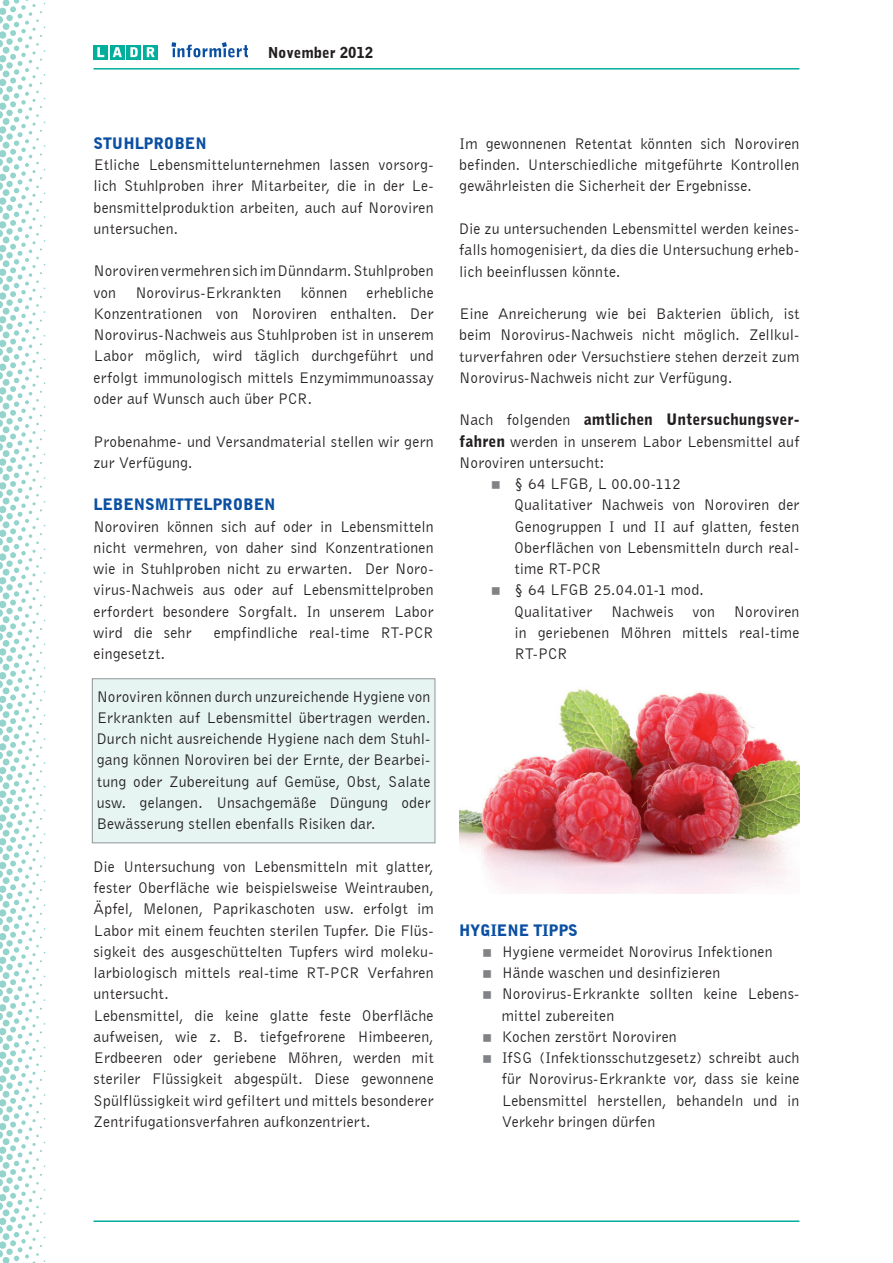
<style>
.page{position:relative;width:893px;height:1263px;background:#fff}
.page>*{position:absolute;margin:0;border:0;box-sizing:border-box;transform-origin:0 0}
.t1{font:15.75px/21.3px "Bell Gothic BT";letter-spacing:.01em;color:#231f20;text-align:justify}
.t2{font:900 15.75px "Bell Gothic BT";color:#0a4fa2}
.t3{font:900 15.75px "Bell Gothic BT";letter-spacing:-.005em;color:#231f20}
.t4{font:900 15px "Bell Gothic BT";color:#231f20}
.s1{font-weight:400}
.s2{font-weight:900}
</style>
<div class="page">
<svg style="left:171px;top:42px;width:77px;height:15px"></svg>
<div style="left:94px;top:45px;width:14px;height:14px;background:#00ae9b"></div>
<div style="left:110px;top:45px;width:14px;height:14px;background:#00ae9b"></div>
<div style="left:127px;top:45px;width:14px;height:14px;background:#00ae9b"></div>
<svg style="left:143px;top:45px;width:15px;height:14px"></svg>
<svg style="left:113px;top:47px;width:9px;height:10px"></svg>
<svg style="left:97px;top:47px;width:7px;height:10px"></svg>
<svg style="left:130px;top:47px;width:8px;height:10px"></svg>
<svg style="left:147px;top:47px;width:8px;height:10px"></svg>
<hr style="left:94px;top:1220px;width:705px;height:2px;background:#00ae9b">
<hr style="left:94px;top:68px;width:705px;height:2px;background:#00ae9b">
<svg style="left:0;top:0;width:45px;height:1263px"></svg>
<img style="left:459px;top:689px;width:340px;height:204px">
<div style="left:92px;top:679px;width:343px;height:164px;background:#e6f4f2"></div>
<div style="left:92px;top:678px;width:343px;height:165px;border:1px solid #939598"></div>
<p class="t4" style="left:268px;top:43px;width:107px">November 2012</p>
<p class="t2" style="left:94px;top:133px;width:115px">STUHLPROBEN</p>
<p class="t1" style="left:94px;top:154px;width:342px">Etliche Lebensmittelunternehmen lassen vorsorg&shy;lich Stuhlproben ihrer Mitarbeiter, die in der Le&shy;bensmittelproduktion arbeiten, auch auf Noroviren untersuchen.</p>
<p class="t1" style="left:94px;top:260px;width:342px">Noroviren vermehren sich im Dünndarm. Stuhlproben von Norovirus-Erkrankten können erhebliche Konzentrationen von Noroviren enthalten. Der Norovirus-Nachweis aus Stuhlproben ist in unserem Labor möglich, wird täglich durchgeführt und erfolgt immunologisch mittels Enzymimmunoassay oder auf Wunsch auch über PCR.</p>
<p class="t1" style="left:94px;top:430px;width:342px">Probenahme- und Versandmaterial stellen wir gern zur Verfügung.</p>
<p class="t2" style="left:94px;top:495px;width:183px">LEBENSMITTELPROBEN</p>
<p class="t1" style="left:94px;top:515px;width:342px">Noroviren können sich auf oder in Lebensmitteln nicht vermehren, von daher sind Konzentrationen wie in Stuhlproben nicht zu erwarten. Der Noro&shy;virus-Nachweis aus oder auf Lebensmittelproben erfordert besondere Sorgfalt. In unserem Labor wird die sehr</p>
<p class="t1" style="left:214px;top:622px;width:221px">empfindliche real-time RT-PCR</p>
<p class="t1" style="left:94px;top:643px;width:73px">eingesetzt.</p>
<p class="t1" style="left:97px;top:685px;width:335px">Noroviren können durch unzureichende Hygiene von Erkrankten auf Lebensmittel übertragen werden.<br>Durch nicht ausreichende Hygiene nach dem Stuhl&shy;gang können Noroviren bei der Ernte, der Bearbei&shy;tung oder Zubereitung auf Gemüse, Obst, Salate usw. gelangen. Unsachgemäße Düngung oder Bewässerung stellen ebenfalls Risiken dar.</p>
<p class="t1" style="left:94px;top:855px;width:342px;text-align:left">Die Untersuchung von Lebensmitteln mit glatter, fester Oberfläche wie beispielsweise Weintrauben, Äpfel, Melonen, Paprikaschoten usw. erfolgt im Labor mit einem feuchten sterilen Tupfer. Die Flüs&shy;sigkeit des ausgeschüttelten Tupfers wird moleku&shy;larbiologisch mittels real-time RT-PCR Verfahren untersucht.<br>Lebensmittel, die keine glatte feste Oberfläche aufweisen, wie z. B. tiefgefrorene Himbeeren, Erdbeeren oder geriebene Möhren, werden mit steriler Flüssigkeit abgespült. Diese gewonnene Spülflüssigkeit wird gefiltert und mittels besonderer Zentrifugationsverfahren aufkonzentriert.</p>
<p class="t1" style="left:459px;top:133px;width:342px">Im gewonnenen Retentat könnten sich Noroviren befinden. Unterschiedliche mitgeführte Kontrollen gewährleisten die Sicherheit der Ergebnisse.</p>
<p class="t1" style="left:459px;top:218px;width:342px">Die zu untersuchenden Lebensmittel werden keines&shy;falls homogenisiert, da dies die Untersuchung erheb&shy;lich beeinflussen könnte.</p>
<p class="t1" style="left:459px;top:303px;width:342px">Eine Anreicherung wie bei Bakterien üblich, ist beim Norovirus-Nachweis nicht möglich. Zellkul&shy;turverfahren oder Versuchstiere stehen derzeit zum Norovirus-Nachweis nicht zur Verfügung.</p>
<p class="t3" style="left:459px;top:410px;width:342px"><span class="s1">Nach folgenden</span> amtlichen Untersuchungsver-</p>
<p class="t1" style="left:459px;top:430px;width:342px"><span class="s2">fahren</span> werden in unserem Labor Lebensmittel auf</p>
<p class="t1" style="left:459px;top:452px;width:147px">Noroviren untersucht:</p>
<p class="t1" style="left:514px;top:473px;width:168px">§ 64 LFGB, L 00.00-112</p>
<p class="t1" style="left:514px;top:494px;width:286px">Qualitativer Nachweis von Noroviren der</p>
<p class="t1" style="left:514px;top:515px;width:286px">Genogruppen I und II auf glatten, festen</p>
<p class="t1" style="left:514px;top:536px;width:286px">Oberflächen von Lebensmitteln durch real-</p>
<p class="t1" style="left:514px;top:558px;width:88px">time RT-PCR</p>
<p class="t1" style="left:514px;top:579px;width:191px">§ 64 LFGB 25.04.01-1 mod.</p>
<p class="t1" style="left:514px;top:600px;width:286px">Qualitativer Nachweis von Noroviren</p>
<p class="t1" style="left:514px;top:622px;width:286px">in geriebenen Möhren mittels real-time</p>
<p class="t1" style="left:514px;top:643px;width:55px">RT-PCR</p>
<p class="t2" style="left:459px;top:920px;width:120px">HYGIENE TIPPS</p>
<p class="t1" style="left:502px;top:940px;width:299px;text-align:left">Hygiene vermeidet Norovirus Infektionen Hände waschen und desinfizieren Norovirus-Erkrankte sollten keine Lebens&shy;mittel zubereiten<br>Kochen zerstört Noroviren<br>IfSG (Infektionsschutzgesetz) schreibt auch für Norovirus-Erkrankte vor, dass sie keine Lebensmittel herstellen, behandeln und in Verkehr bringen dürfen</p>
</div>
